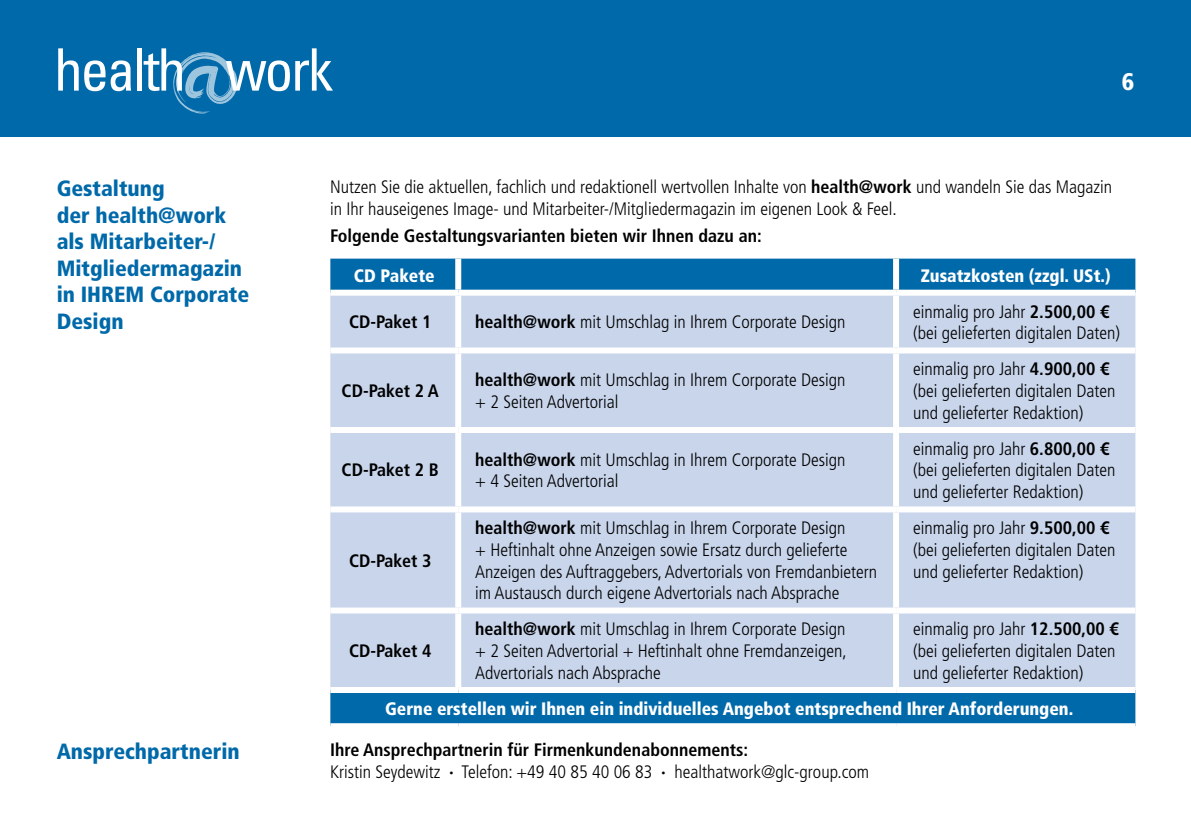
<style>
.page{position:relative;width:1191px;height:840px;background:#fff}
.page>*{position:absolute;margin:0;border:0;box-sizing:border-box;transform-origin:0 0}
.t1{font:condensed 58.4px "Univers";letter-spacing:-.04em;color:#fff}
.t2{font:900 condensed 24px "Frutiger LT Std";color:#fff}
.t3{font:900 condensed 22px/26.4px "Frutiger LT Std";color:#0069a9}
.t4{font:300 condensed 18px/21.6px "Frutiger LT Std";color:#000}
.t5{font:900 condensed 18px "Frutiger LT Std";color:#fff}
.t6{font:700 condensed 18px "Frutiger LT Std";color:#000}
.s1{font-weight:700}
.s2{font-family:"Frutiger LT";font-weight:700}
</style>
<div class="page">
<div style="left:0;top:0;width:1191px;height:137px;background:#0069a9"></div>
<svg style="left:173px;top:52px;width:65px;height:62px"></svg>
<div style="left:330px;top:258px;width:805px;height:464px;background:#0069a9"></div>
<div style="left:330px;top:295px;width:805px;height:391px;background:#c8d5eb"></div>
<div style="left:330px;top:289px;width:128px;height:6px;background:#fff"></div>
<div style="left:330px;top:347px;width:128px;height:6px;background:#fff"></div>
<div style="left:330px;top:427px;width:128px;height:6px;background:#fff"></div>
<div style="left:330px;top:506px;width:128px;height:6px;background:#fff"></div>
<div style="left:455px;top:258px;width:6px;height:31px;background:#fff"></div>
<div style="left:455px;top:295px;width:6px;height:52px;background:#fff"></div>
<div style="left:455px;top:353px;width:6px;height:74px;background:#fff"></div>
<div style="left:455px;top:433px;width:6px;height:73px;background:#fff"></div>
<div style="left:455px;top:512px;width:6px;height:95px;background:#fff"></div>
<div style="left:455px;top:613px;width:6px;height:73px;background:#fff"></div>
<div style="left:893px;top:258px;width:6px;height:31px;background:#fff"></div>
<div style="left:896px;top:289px;width:239px;height:6px;background:#fff"></div>
<div style="left:893px;top:295px;width:6px;height:52px;background:#fff"></div>
<div style="left:896px;top:347px;width:239px;height:6px;background:#fff"></div>
<div style="left:893px;top:353px;width:6px;height:74px;background:#fff"></div>
<div style="left:896px;top:427px;width:239px;height:6px;background:#fff"></div>
<div style="left:893px;top:433px;width:6px;height:73px;background:#fff"></div>
<div style="left:896px;top:506px;width:239px;height:6px;background:#fff"></div>
<div style="left:893px;top:512px;width:6px;height:95px;background:#fff"></div>
<div style="left:893px;top:613px;width:6px;height:73px;background:#fff"></div>
<div style="left:458px;top:289px;width:438px;height:6px;background:#fff"></div>
<div style="left:458px;top:347px;width:438px;height:6px;background:#fff"></div>
<div style="left:458px;top:427px;width:438px;height:6px;background:#fff"></div>
<div style="left:458px;top:506px;width:438px;height:6px;background:#fff"></div>
<div style="left:330px;top:607px;width:128px;height:6px;background:#fff"></div>
<div style="left:458px;top:607px;width:438px;height:6px;background:#fff"></div>
<div style="left:896px;top:607px;width:239px;height:6px;background:#fff"></div>
<div style="left:330px;top:686px;width:128px;height:6px;background:#fff"></div>
<div style="left:458px;top:686px;width:438px;height:6px;background:#fff"></div>
<div style="left:896px;top:686px;width:239px;height:6px;background:#fff"></div>
<svg style="left:330px;top:722px;width:128px;height:5px"></svg>
<svg style="left:458px;top:722px;width:438px;height:5px"></svg>
<svg style="left:896px;top:722px;width:239px;height:4px"></svg>
<h1 class="t1" style="left:54px;top:33px;width:280px">health work</h1>
<h2 class="t2" style="left:1121px;top:67px;width:14px">6</h2>
<p class="t3" style="left:57px;top:175px;width:194px">Gestaltung<br>der health@work als Mitarbeiter-/<br>Mitgliedermagazin in IHREM Corporate<br>Design</p>
<p class="t3" style="left:57px;top:737px;width:184px">Ansprechpartnerin</p>
<p class="t4" style="left:330px;top:176px;width:783px">Nutzen Sie die aktuellen, fachlich und redaktionell wertvollen Inhalte von <span class="s1">health@work</span> und wandeln Sie das Magazin in Ihr hauseigenes Image- und Mitarbeiter-/Mitgliedermagazin im eigenen Look &amp; Feel.</p>
<p class="t6" style="left:330px;top:225px;width:433px">Folgende Gestaltungsvarianten bieten wir Ihnen dazu an:</p>
<p class="t5" style="left:354px;top:265px;width:82px">CD Pakete</p>
<p class="t5" style="left:920px;top:265px;width:191px">Zusatzkosten (zzgl. USt.)</p>
<p class="t6" style="left:349px;top:311px;width:84px">CD-Paket 1</p>
<p class="t4" style="left:475px;top:311px;width:372px"><span class="s1">health@work</span> mit Umschlag in Ihrem Corporate Design</p>
<p class="t4" style="left:913px;top:300px;width:208px">einmalig pro Jahr <span class="s1">2.500,00 € </span>(bei gelieferten digitalen Daten)</p>
<p class="t6" style="left:342px;top:380px;width:99px">CD-Paket 2 A</p>
<p class="t4" style="left:475px;top:369px;width:372px"><span class="s1">health@work</span> mit Umschlag in Ihrem Corporate Design + 2 Seiten Advertorial</p>
<p class="t4" style="left:913px;top:358px;width:204px">einmalig pro Jahr <span class="s1">4.900,00 € </span>(bei gelieferten digitalen Daten und gelieferter Redaktion)</p>
<p class="t6" style="left:342px;top:459px;width:99px">CD-Paket 2 B</p>
<p class="t4" style="left:475px;top:448px;width:372px"><span class="s1">health@work</span> mit Umschlag in Ihrem Corporate Design + 4 Seiten Advertorial</p>
<p class="t4" style="left:913px;top:438px;width:204px">einmalig pro Jahr <span class="s1">6.800,00 € </span>(bei gelieferten digitalen Daten und gelieferter Redaktion)</p>
<p class="t6" style="left:349px;top:549px;width:84px">CD-Paket 3</p>
<p class="t4" style="left:475px;top:517px;width:403px"><span class="s1">health@work</span> mit Umschlag in Ihrem Corporate Design<br>+ Heftinhalt ohne Anzeigen sowie Ersatz durch gelieferte Anzeigen des Auftraggebers, Advertorials von Fremdanbietern im Austausch durch eigene Advertorials nach Absprache</p>
<p class="t4" style="left:913px;top:517px;width:204px">einmalig pro Jahr <span class="s1">9.500,00 € </span>(bei gelieferten digitalen Daten und gelieferter Redaktion)</p>
<p class="t4" style="left:475px;top:618px;width:373px;text-align:justify"><span class="s1">health@work</span> mit Umschlag in Ihrem Corporate Design + 2 Seiten Advertorial + Heftinhalt ohne Fremdanzeigen, Advertorials nach Absprache</p>
<p class="t4" style="left:913px;top:618px;width:207px">einmalig pro Jahr <span class="s1">12.500,00 € </span>(bei gelieferten digitalen Daten und gelieferter Redaktion)</p>
<p class="t5" style="left:385px;top:697px;width:689px">Gerne erstellen wir Ihnen ein individuelles Angebot entsprechend Ihrer Anforderungen.</p>
<p class="t4" style="left:330px;top:738px;width:540px"><span class="s1">Ihre Ansprechpartnerin für Firmenkundenabonnements:<br></span>Kristin Seydewitz <span class="s2">·</span> Telefon: +49 40 85 40 06 83 <span class="s2">·</span> healthatwork@glc-group.com</p>
<p class="t6" style="left:349px;top:639px;width:84px">CD-Paket 4</p>
</div>
